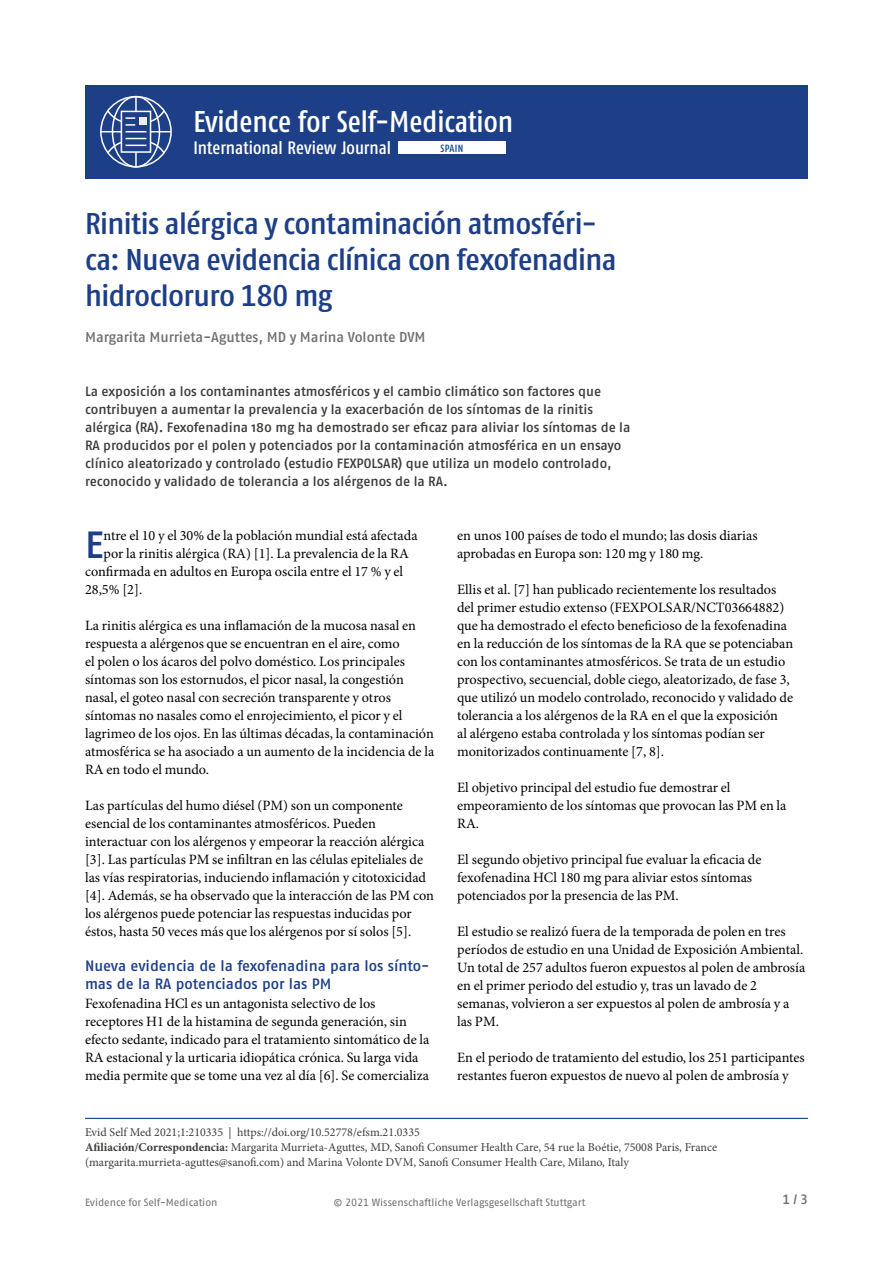
<style>
.page{position:relative;width:893px;height:1263px;background:#fff}
.page>*{position:absolute;margin:0;border:0;box-sizing:border-box;transform-origin:0 0}
.t1{font:500 37.8px "Fago Pro";color:#1d3f87}
.t2{font:500 condensed 30px/36px "Fago Pro";letter-spacing:-.015em;color:#1d3f87;scale:1.1 1}
.t3{font:500 condensed 30px "Fago Pro";color:#fff}
.t4{font:500 condensed 18px "Fago Pro";color:#fff}
.t5{font:500 15px/18px "Fago Pro";letter-spacing:-.005em;color:#1d3f87}
.t6{font:14.25px/18px "Minion Pro";color:#000}
.t7{font:500 14.25px "Fago Pro";letter-spacing:-.005em;color:#706f6f}
.t8{font:500 13.5px/18px "Fago Pro";color:#3c3c3b}
.t9{font:500 13.5px "Fago Pro";color:#706f6f}
.t10{font:12px/15px "Minion Pro";color:#3c3c3b}
.t11{font:10.5px "Fago Pro";letter-spacing:-.005em;color:#706f6f}
.t12{font:500 condensed 10.5px "Fago Pro";letter-spacing:.025em;color:#0e468f}
.s1{font-weight:700}
</style>
<div class="page">
<hr style="left:85px;top:1118px;width:723px;height:1px;background:#1d3f87">
<div style="left:85px;top:85px;width:723px;height:94px;background:#1d3f87"></div>
<div style="left:100px;top:96px;width:72px;height:72px;border:2px solid #fff;border-radius:50%"></div>
<div style="left:112px;top:96px;width:48px;height:72px;border:2px solid #fff;border-radius:50%"></div>
<hr style="left:100px;top:131px;width:71px;height:1px;background:#fff">
<hr style="left:135px;top:96px;width:2px;height:72px;background:#fff">
<svg style="left:121px;top:132px;width:30px;height:6px"></svg>
<svg style="left:106px;top:138px;width:60px;height:17px"></svg>
<svg style="left:106px;top:109px;width:60px;height:23px"></svg>
<div style="left:398px;top:141px;width:107px;height:13px;background:#fff"></div>
<h2 class="t3" style="left:193px;top:103px;width:321px">Evidence for Self-Medication</h2>
<p class="t4" style="left:193px;top:137px;width:199px">International Review Journal</p>
<p class="t12" style="left:441px;top:142px;width:24px">SPAIN</p>
<h2 class="t2" style="left:85px;top:206px;width:485px">Rinitis alérgica y contaminación atmosféri&shy;ca: Nueva evidencia clínica con fexofenadina hidrocloruro 180 mg</h2>
<p class="t7" style="left:85px;top:328px;width:342px">Margarita Murrieta-Aguttes, MD y Marina Volonte DVM</p>
<p class="t8" style="left:85px;top:382px;width:547px">La exposición a los contaminantes atmosféricos y el cambio climático son factores que contribuyen a aumentar la prevalencia y la exacerbación de los síntomas de la rinitis alérgica (RA). Fexofenadina 180 mg ha demostrado ser eficaz para aliviar los síntomas de la RA producidos por el polen y potenciados por la contaminación atmosférica en un ensayo clínico aleatorizado y controlado (estudio FEXPOLSAR) que utiliza un modelo controlado, reconocido y validado de tolerancia a los alérgenos de la RA.</p>
<h1 class="t1" style="left:85px;top:522px;width:20px">E</h1>
<p class="t6" style="left:103px;top:527px;width:316px">ntre el 10 y el 30% de la población mundial está afectada</p>
<p class="t6" style="left:103px;top:545px;width:307px">por la rinitis alérgica (RA) [1]. La prevalencia de la RA</p>
<p class="t6" style="left:85px;top:563px;width:320px">confirmada en adultos en Europa oscila entre el 17 % y el</p>
<p class="t6" style="left:85px;top:581px;width:59px">28,5% [2].</p>
<p class="t6" style="left:85px;top:617px;width:351px">La rinitis alérgica es una inflamación de la mucosa nasal en respuesta a alérgenos que se encuentran en el aire, como<br>el polen o los ácaros del polvo doméstico. Los principales síntomas son los estornudos, el picor nasal, la congestión nasal, el goteo nasal con secreción transparente y otros síntomas no nasales como el enrojecimiento, el picor y el lagrimeo de los ojos. En las últimas décadas, la contaminación atmosférica se ha asociado a un aumento de la incidencia de la RA en todo el mundo.</p>
<p class="t6" style="left:85px;top:796px;width:350px">Las partículas del humo diésel (PM) son un componente esencial de los contaminantes atmosféricos. Pueden interactuar con los alérgenos y empeorar la reacción alérgica [3]. Las partículas PM se infiltran en las células epiteliales de las vías respiratorias, induciendo inflamación y citotoxicidad [4]. Además, se ha observado que la interacción de las PM con los alérgenos puede potenciar las respuestas inducidas por éstos, hasta 50 veces más que los alérgenos por sí solos [5].</p>
<p class="t5" style="left:85px;top:957px;width:346px">Nueva evidencia de la fexofenadina para los sínto&shy;mas de la RA potenciados por las PM</p>
<p class="t6" style="left:85px;top:995px;width:346px">Fexofenadina HCl es un antagonista selectivo de los receptores H1 de la histamina de segunda generación, sin efecto sedante, indicado para el tratamiento sintomático de la RA estacional y la urticaria idiopática crónica. Su larga vida media permite que se tome una vez al día [6]. Se comercializa</p>
<p class="t6" style="left:457px;top:527px;width:302px">en unos 100 países de todo el mundo; las dosis diarias aprobadas en Europa son: 120 mg y 180 mg.</p>
<p class="t6" style="left:457px;top:580px;width:338px">Ellis et al. [7] han publicado recientemente los resultados del primer estudio extenso (FEXPOLSAR/NCT03664882) que ha demostrado el efecto beneficioso de la fexofenadina en la reducción de los síntomas de la RA que se potenciaban con los contaminantes atmosféricos. Se trata de un estudio prospectivo, secuencial, doble ciego, aleatorizado, de fase 3, que utilizó un modelo controlado, reconocido y validado de tolerancia a los alérgenos de la RA en el que la exposición<br>al alérgeno estaba controlada y los síntomas podían ser monitorizados continuamente [7, 8].</p>
<p class="t6" style="left:457px;top:778px;width:331px">El objetivo principal del estudio fue demostrar el empeoramiento de los síntomas que provocan las PM en la<br>RA.</p>
<p class="t6" style="left:457px;top:850px;width:306px">El segundo objetivo principal fue evaluar la eficacia de fexofenadina HCl 180 mg para aliviar estos síntomas potenciados por la presencia de las PM.</p>
<p class="t6" style="left:457px;top:922px;width:350px">El estudio se realizó fuera de la temporada de polen en tres períodos de estudio en una Unidad de Exposición Ambiental.<br>Un total de 257 adultos fueron expuestos al polen de ambrosía en el primer periodo del estudio y, tras un lavado de 2 semanas, volvieron a ser expuestos al polen de ambrosía y a las PM.</p>
<p class="t6" style="left:457px;top:1048px;width:349px">En el periodo de tratamiento del estudio, los 251 participantes restantes fueron expuestos de nuevo al polen de ambrosía y</p>
<p class="t10" style="left:85px;top:1125px;width:634px">Evid Self Med 2021;1:210335 | https://doi.org/10.52778/efsm.21.0335<br><span class="s1">Afiliación/Correspondencia:</span> Margarita Murrieta-Aguttes, MD, Sanofi Consumer Health Care, 54 rue la Boétie, 75008 Paris, France (margarita.murrieta-aguttes@sanofi.com) and Marina Volonte DVM, Sanofi Consumer Health Care, Milano, Italy</p>
<p class="t11" style="left:85px;top:1196px;width:134px">Evidence for Self-Medication</p>
<p class="t11" style="left:334px;top:1196px;width:253px">© 2021 Wissenschaftliche Verlagsgesellschaft Stuttgart</p>
<p class="t9" style="left:782px;top:1191px;width:27px">1 / 3</p>
</div>
